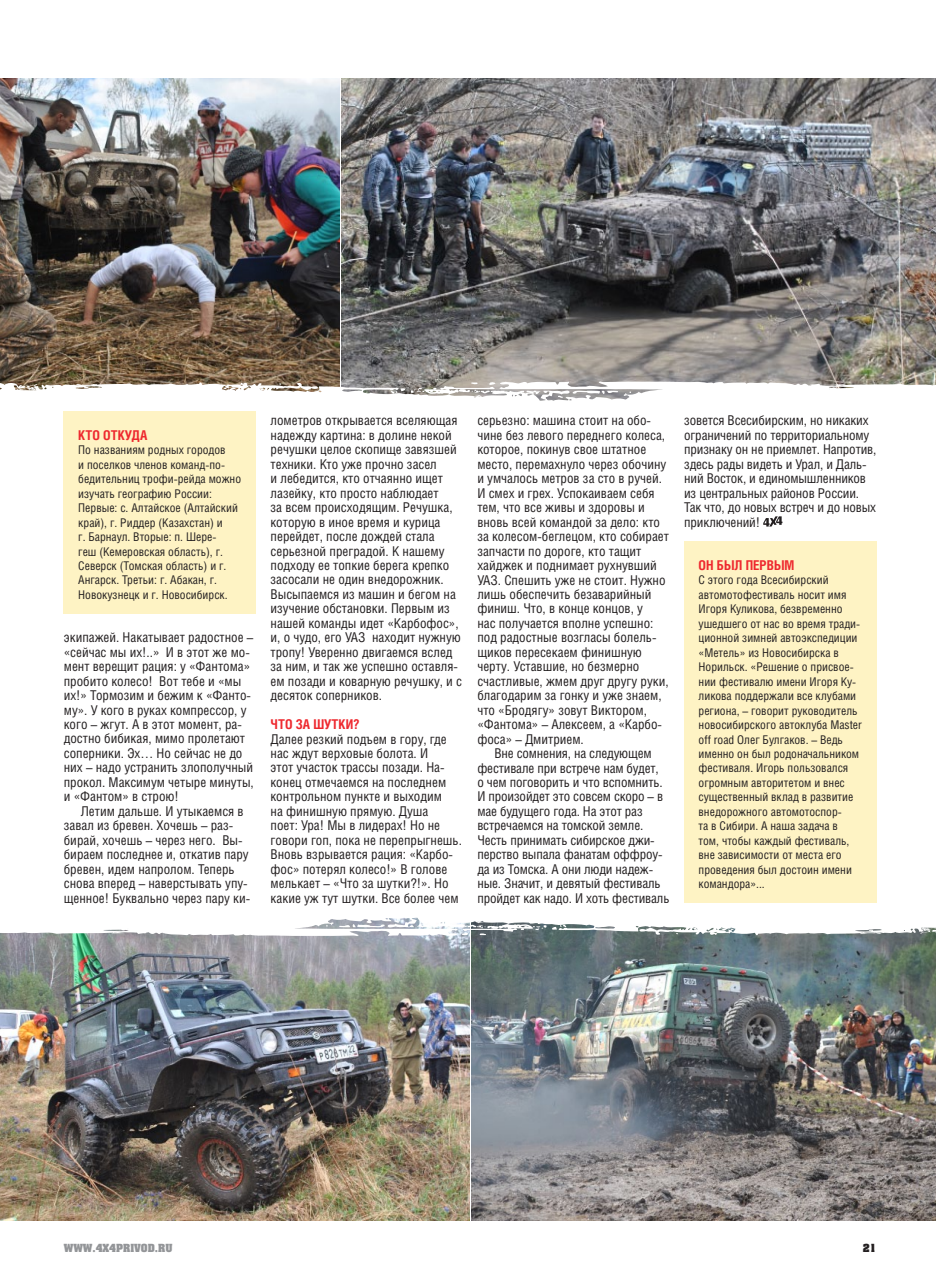
<style>
.page{position:relative;width:936px;height:1276px;background:#fff}
.page>*{position:absolute;margin:0;border:0;box-sizing:border-box;transform-origin:0 0}
.t1{font:13.5px/14.4px "Helios Cond C";color:#231f20}
.t2{font:700 13.5px "Helios Cond C";color:#ee292f}
.t3{font:12px/14.4px "Helios Cond C";color:#231f20}
.t4{font:10.5px "Adamant C";color:#939598}
.t5{font:10.5px "Adamant C";color:#231f20}
</style>
<div class="page">
<img style="left:0;top:937px;width:469px;height:283px">
<img style="left:0;top:78px;width:339px;height:302px">
<img style="left:341px;top:78px;width:594px;height:302px">
<svg style="left:0;top:380px;width:935px;height:60px"></svg>
<img style="left:471px;top:937px;width:464px;height:283px">
<svg style="left:0;top:873px;width:935px;height:64px"></svg>
<img style="left:0;top:78px;width:1px;height:260px">
<svg style="left:763px;top:516px;width:19px;height:10px"></svg>
<div style="left:64px;top:411px;width:192px;height:202px;background:#fef3c4"></div>
<div style="left:684px;top:541px;width:192px;height:361px;background:#fef3c4"></div>
<p class="t2" style="left:78px;top:427px;width:70px">КТО ОТКУДА</p>
<p class="t3" style="left:78px;top:442px;width:164px">По названиям родных городов<br>и поселков членов команд-по&shy;бедительниц трофи-рейда можно изучать географию России:<br>Первые: с. Алтайское (Алтайский край), г. Риддер (Казахстан) и<br>г. Барнаул. Вторые: п. Шере-<br>геш (Кемеровская область), г.<br>Северск (Томская область) и г.<br>Ангарск. Третьи: г. Абакан, г.<br>Новокузнецк и г. Новосибирск.</p>
<p class="t1" style="left:64px;top:630px;width:191px">экипажей. Накатывает радостное – «сейчас мы их!..» И в этот же мо&shy;мент верещит рация: у «Фантома» пробито колесо! Вот тебе и «мы их!» Тормозим и бежим к «Фанто&shy;му». У кого в руках компрессор, у кого – жгут. А в этот момент, ра&shy;достно бибикая, мимо пролетают соперники. Эх… Но сейчас не до них – надо устранить злополучный прокол. Максимум четыре минуты, и «Фантом» в строю!</p>
<p class="t1" style="left:64px;top:803px;width:188px;text-indent:17px">Летим дальше. И утыкаемся в завал из бревен. Хочешь – раз&shy;бирай, хочешь – через него. Вы&shy;бираем последнее и, откатив пару бревен, идем напролом. Теперь снова вперед – наверстывать упу&shy;щенное! Буквально через пару ки-</p>
<p class="t1" style="left:270px;top:413px;width:193px">лометров открывается вселяющая надежду картина: в долине некой речушки целое скопище завязшей техники. Кто уже прочно засел<br>и лебедится, кто отчаянно ищет лазейку, кто просто наблюдает<br>за всем происходящим. Речушка, которую в иное время и курица перейдет, после дождей стала серьезной преградой. К нашему подходу ее топкие берега крепко засосали не один внедорожник.<br>Высыпаемся из машин и бегом на изучение обстановки. Первым из нашей команды идет «Карбофос», и, о чудо, его УАЗ находит нужную тропу! Уверенно двигаемся вслед за ним, и так же успешно оставля&shy;ем позади и коварную речушку, и с десяток соперников.</p>
<p class="t2" style="left:270px;top:716px;width:90px">ЧТО ЗА ШУТКИ?</p>
<p class="t1" style="left:270px;top:731px;width:193px">Далее резкий подъем в гору, где нас ждут верховые болота. И<br>этот участок трассы позади. На&shy;конец отмечаемся на последнем контрольном пункте и выходим<br>на финишную прямую. Душа<br>поет: Ура! Мы в лидерах! Но не говори гоп, пока не перепрыгнешь.<br>Вновь взрывается рация: «Карбо&shy;фос» потерял колесо!» В голове мелькает – «Что за шутки?!». Но какие уж тут шутки. Все более чем</p>
<p class="t1" style="left:477px;top:413px;width:193px">серьезно: машина стоит на обо&shy;чине без левого переднего колеса, которое, покинув свое штатное место, перемахнуло через обочину и умчалось метров за сто в ручей.<br>И смех и грех. Успокаиваем себя тем, что все живы и здоровы и вновь всей командой за дело: кто за колесом-беглецом, кто собирает запчасти по дороге, кто тащит хайджек и поднимает рухнувший<br>УАЗ. Спешить уже не стоит. Нужно лишь обеспечить безаварийный финиш. Что, в конце концов, у<br>нас получается вполне успешно: под радостные возгласы болель&shy;щиков пересекаем финишную черту. Уставшие, но безмерно счастливые, жмем друг другу руки, благодарим за гонку и уже знаем, что «Бродягу» зовут Виктором, «Фантома» – Алексеем, а «Карбо&shy;фоса» – Дмитрием.</p>
<p class="t1" style="left:477px;top:746px;width:194px;text-indent:17px">Вне сомнения, на следующем фестивале при встрече нам будет,<br>о чем поговорить и что вспомнить.<br>И произойдет это совсем скоро – в мае будущего года. На этот раз встречаемся на томской земле.<br>Честь принимать сибирское джи&shy;перство выпала фанатам оффроу&shy;да из Томска. А они люди надеж&shy;ные. Значит, и девятый фестиваль пройдет как надо. И хоть фестиваль</p>
<p class="t1" style="left:684px;top:413px;width:194px">зовется Всесибирским, но никаких ограничений по территориальному признаку он не приемлет. Напротив, здесь рады видеть и Урал, и Даль&shy;ний Восток, и единомышленников из центральных районов России.<br>Так что, до новых встреч и до новых приключений!</p>
<p class="t2" style="left:698px;top:557px;width:97px">ОН БЫЛ ПЕРВЫМ</p>
<p class="t3" style="left:698px;top:573px;width:165px">С этого года Всесибирский автомотофестиваль носит имя<br>Игоря Куликова, безвременно ушедшего от нас во время тради&shy;ционной зимней автоэкспедиции «Метель» из Новосибирска в<br>Норильск. «Решение о присвое&shy;нии фестивалю имени Игоря Ку&shy;ликова поддержали все клубами региона, – говорит руководитель новосибирского автоклуба Master off road Олег Булгаков. – Ведь именно он был родоначальником фестиваля. Игорь пользовался огромным авторитетом и внес существенный вклад в развитие внедорожного автомотоспор-<br>та в Сибири. А наша задача в<br>том, чтобы каждый фестиваль, вне зависимости от места его проведения был достоин имени командора»...</p>
<p class="t4" style="left:64px;top:1241px;width:110px">WWW.4X4PRIVOD.RU</p>
<p class="t5" style="left:862px;top:1241px;width:15px">21</p>
</div>
